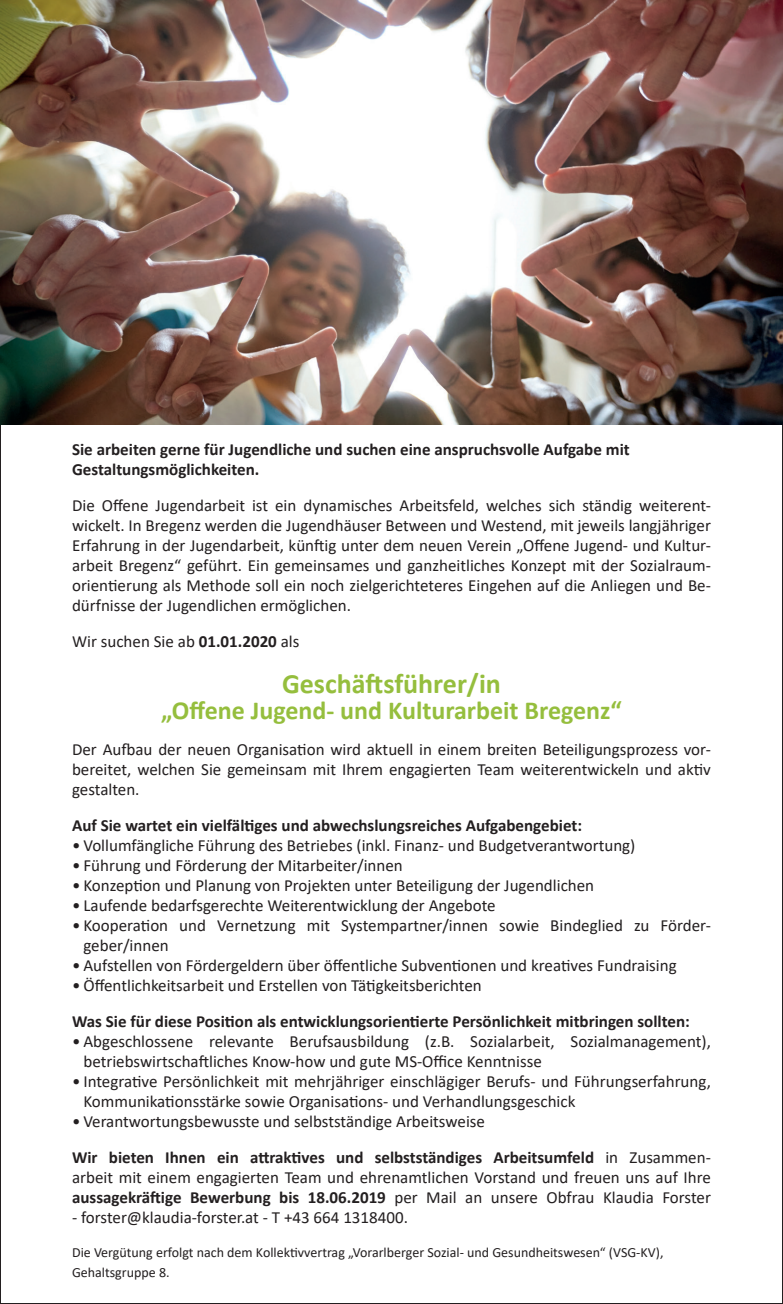
<style>
.page{position:relative;width:783px;height:1304px;background:#fff}
.page>*{position:absolute;margin:0;border:0;box-sizing:border-box;transform-origin:0 0}
.t1{font:700 28px "Calibri";color:#95be3d}
.t2{font:700 26px "Calibri";color:#95be3d}
.t3{font:17px/20px "Calibri";color:#231f20}
.t4{font:700 17px/20px "Calibri";color:#231f20}
.t5{font:14px/20px "Calibri";color:#231f20}
.s1{font-weight:700}
</style>
<div class="page">
<img style="left:0;top:0;width:782px;height:424px">
<p class="t4" style="left:72px;top:439px;width:559px">Sie arbeiten gerne für Jugendliche und suchen eine anspruchsvolle Aufgabe mit<br>Gestaltungsmöglichkeiten.</p>
<p class="t3" style="left:72px;top:495px;width:640px;text-align:justify">Die Offene Jugendarbeit ist ein dynamisches Arbeitsfeld, welches sich ständig weiterent&shy;wickelt. In Bregenz werden die Jugendhäuser Between und Westend, mit jeweils langjähriger Erfahrung in der Jugendarbeit, künftig unter dem neuen Verein „Offene Jugend- und Kultur&shy;arbeit Bregenz“ geführt. Ein gemeinsames und ganzheitliches Konzept mit der Sozialraum&shy;orientierung als Methode soll ein noch zielgerichteteres Eingehen auf die Anliegen und Be&shy;dürfnisse der Jugendlichen ermöglichen.</p>
<p class="t3" style="left:72px;top:631px;width:229px">Wir suchen Sie ab <span class="s1">01.01.2020</span> als</p>
<h1 class="t1" style="left:282px;top:664px;width:220px">Geschäftsführer/in</h1>
<h2 class="t2" style="left:161px;top:692px;width:462px">„Offene Jugend- und Kulturarbeit Bregenz“</h2>
<p class="t3" style="left:72px;top:739px;width:640px;text-align:justify">Der Aufbau der neuen Organisation wird aktuell in einem breiten Beteiligungsprozess vor&shy;bereitet, welchen Sie gemeinsam mit Ihrem engagierten Team weiterentwickeln und aktiv gestalten.</p>
<p class="t4" style="left:72px;top:815px;width:511px">Auf Sie wartet ein vielfältiges und abwechslungsreiches Aufgabengebiet:</p>
<p class="t3" style="left:72px;top:835px;width:564px">• Vollumfängliche Führung des Betriebes (inkl. Finanz- und Budgetverantwortung)</p>
<p class="t3" style="left:72px;top:855px;width:332px">• Führung und Förderung der Mitarbeiter/innen</p>
<p class="t3" style="left:72px;top:875px;width:523px">• Konzeption und Planung von Projekten unter Beteiligung der Jugendlichen</p>
<p class="t3" style="left:72px;top:895px;width:425px">• Laufende bedarfsgerechte Weiterentwicklung der Angebote</p>
<p class="t3" style="left:83px;top:915px;width:629px;text-indent:-11px">• Kooperation und Vernetzung mit Systempartner/innen sowie Bindeglied zu Förder&shy;geber/innen</p>
<p class="t3" style="left:72px;top:955px;width:606px">• Aufstellen von Fördergeldern über öffentliche Subventionen und kreatives Fundraising</p>
<p class="t3" style="left:72px;top:975px;width:411px">• Öffentlichkeitsarbeit und Erstellen von Tätigkeitsberichten</p>
<p class="t4" style="left:72px;top:1011px;width:619px">Was Sie für diese Position als entwicklungsorientierte Persönlichkeit mitbringen sollten:</p>
<p class="t3" style="left:83px;top:1031px;width:629px;text-indent:-11px">• Abgeschlossene relevante Berufsausbildung (z.B. Sozialarbeit, Sozialmanagement), betriebswirtschaftliches Know-how und gute MS-Office Kenntnisse</p>
<p class="t3" style="left:83px;top:1071px;width:629px;text-indent:-11px">• Integrative Persönlichkeit mit mehrjähriger einschlägiger Berufs- und Führungserfahrung,<br>Kommunikationsstärke sowie Organisations- und Verhandlungsgeschick</p>
<p class="t3" style="left:72px;top:1103px;width:640px;line-height:36px">• Verantwortungsbewusste und selbstständige Arbeitsweise<br><span class="s1">Wir bieten Ihnen ein attraktives und selbstständiges Arbeitsumfeld</span> in Zusammen-</p>
<p class="t3" style="left:72px;top:1167px;width:640px">arbeit mit einem engagierten Team und ehrenamtlichen Vorstand und freuen uns auf Ihre <span class="s1">aussagekräftige Bewerbung bis 18.06.2019</span> per Mail an unsere Obfrau Klaudia Forster</p>
<p class="t3" style="left:72px;top:1207px;width:337px">- forster@klaudia-forster.at - T +43 664 1318400.</p>
<p class="t5" style="left:72px;top:1242px;width:593px">Die Vergütung erfolgt nach dem Kollektivvertrag „Vorarlberger Sozial- und Gesundheitswesen“ (VSG-KV),<br>Gehaltsgruppe 8.</p>
</div>
